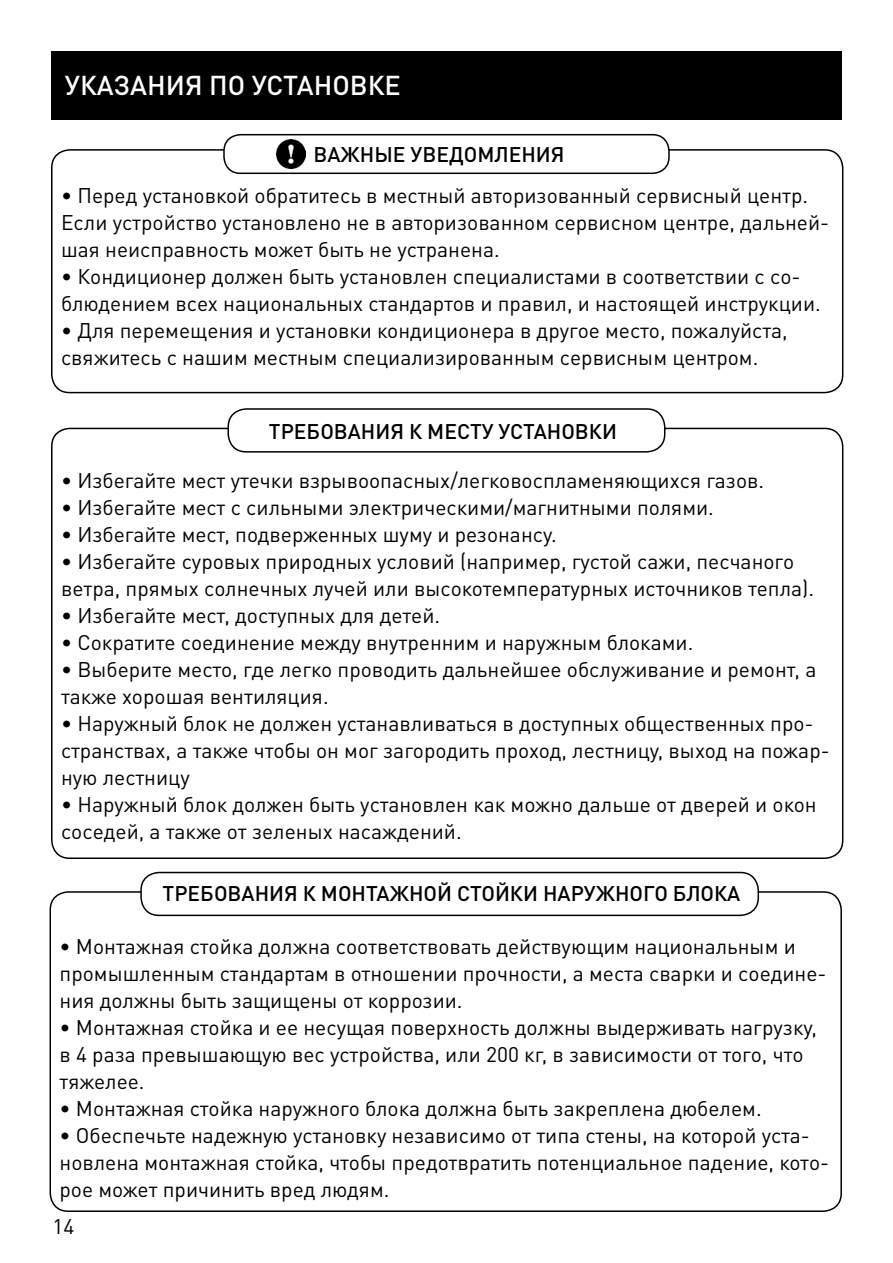
<style>
.page{position:relative;width:893px;height:1263px;background:#fff}
.page>*{position:absolute;margin:0;border:0;box-sizing:border-box;transform-origin:0 0}
.t1{font:500 27px "DIN Pro";color:#fff}
.t2{font:21px/27px "DIN Pro";color:#000}
.t3{font:500 21px "DIN Pro";color:#000}
</style>
<div class="page">
<div style="left:51px;top:51px;width:791px;height:68px;background:#000"></div>
<div style="left:51px;top:149px;width:792px;height:244px;border:2px solid #000;border-radius:18px"></div>
<div style="left:224px;top:135px;width:445px;height:38px;background:#fff;border-radius:16px"></div>
<div style="left:223px;top:134px;width:447px;height:40px;border:2px solid #000;border-radius:16px"></div>
<img style="left:276px;top:139px;width:30px;height:30px">
<div style="left:227px;top:408px;width:438px;height:45px;border:2px solid #000;border-radius:18px"></div>
<div style="left:140px;top:872px;width:619px;height:44px;border:2px solid #000;border-radius:18px"></div>
<p class="t1" style="left:65px;top:67px;width:337px">УКАЗАНИЯ ПО УСТАНОВКЕ</p>
<p class="t3" style="left:314px;top:140px;width:252px">ВАЖНЫЕ УВЕДОМЛЕНИЯ</p>
<p class="t2" style="left:61px;top:181px;width:770px">• Перед установкой обратитесь в местный авторизованный сервисный центр.<br>Если устройство установлено не в авторизованном сервисном центре, дальней&shy;шая неисправность может быть не устранена.</p>
<p class="t2" style="left:61px;top:262px;width:761px">• Кондиционер должен быть установлен специалистами в соответствии с со&shy;блюдением всех национальных стандартов и правил, и настоящей инструкции.</p>
<p class="t2" style="left:61px;top:316px;width:728px">• Для перемещения и установки кондиционера в другое место, пожалуйста, свяжитесь с нашим местным специализированным сервисным центром.</p>
<p class="t3" style="left:269px;top:417px;width:349px">ТРЕБОВАНИЯ К МЕСТУ УСТАНОВКИ</p>
<p class="t2" style="left:61px;top:466px;width:705px">• Избегайте мест утечки взрывоопасных/легковоспламеняющихся газов.</p>
<p class="t2" style="left:61px;top:493px;width:654px">• Избегайте мест с сильными электрическими/магнитными полями.</p>
<p class="t2" style="left:61px;top:520px;width:497px">• Избегайте мест, подверженных шуму и резонансу.</p>
<p class="t2" style="left:61px;top:547px;width:755px">• Избегайте суровых природных условий (например, густой сажи, песчаного ветра, прямых солнечных лучей или высокотемпературных источников тепла).</p>
<p class="t2" style="left:61px;top:601px;width:381px">• Избегайте мест, доступных для детей.</p>
<p class="t2" style="left:61px;top:628px;width:634px">• Сократите соединение между внутренним и наружным блоками.</p>
<p class="t2" style="left:61px;top:655px;width:757px">• Выберите место, где легко проводить дальнейшее обслуживание и ремонт, а также хорошая вентиляция.</p>
<p class="t2" style="left:61px;top:709px;width:770px">• Наружный блок не должен устанавливаться в доступных общественных про&shy;странствах, а также чтобы он мог загородить проход, лестницу, выход на пожар&shy;ную лестницу</p>
<p class="t2" style="left:61px;top:790px;width:757px">• Наружный блок должен быть установлен как можно дальше от дверей и окон соседей, а также от зеленых насаждений.</p>
<p class="t3" style="left:163px;top:879px;width:579px">ТРЕБОВАНИЯ К МОНТАЖНОЙ СТОЙКИ НАРУЖНОГО БЛОКА</p>
<p class="t2" style="left:60px;top:932px;width:768px">• Монтажная стойка должна соответствовать действующим национальным и промышленным стандартам в отношении прочности, а места сварки и соедине&shy;ния должны быть защищены от коррозии.</p>
<p class="t2" style="left:60px;top:1013px;width:759px">• Монтажная стойка и ее несущая поверхность должны выдерживать нагрузку, в 4 раза превышающую вес устройства, или 200 кг, в зависимости от того, что тяжелее.</p>
<p class="t2" style="left:60px;top:1094px;width:704px">• Монтажная стойка наружного блока должна быть закреплена дюбелем.</p>
<p class="t2" style="left:60px;top:1121px;width:771px">• Обеспечьте надежную установку независимо от типа стены, на которой уста&shy;новлена монтажная стойка, чтобы предотвратить потенциальное падение, кото&shy;рое может причинить вред людям.</p>
<p class="t2" style="left:52px;top:1212px;width:23px">14</p>
</div>
